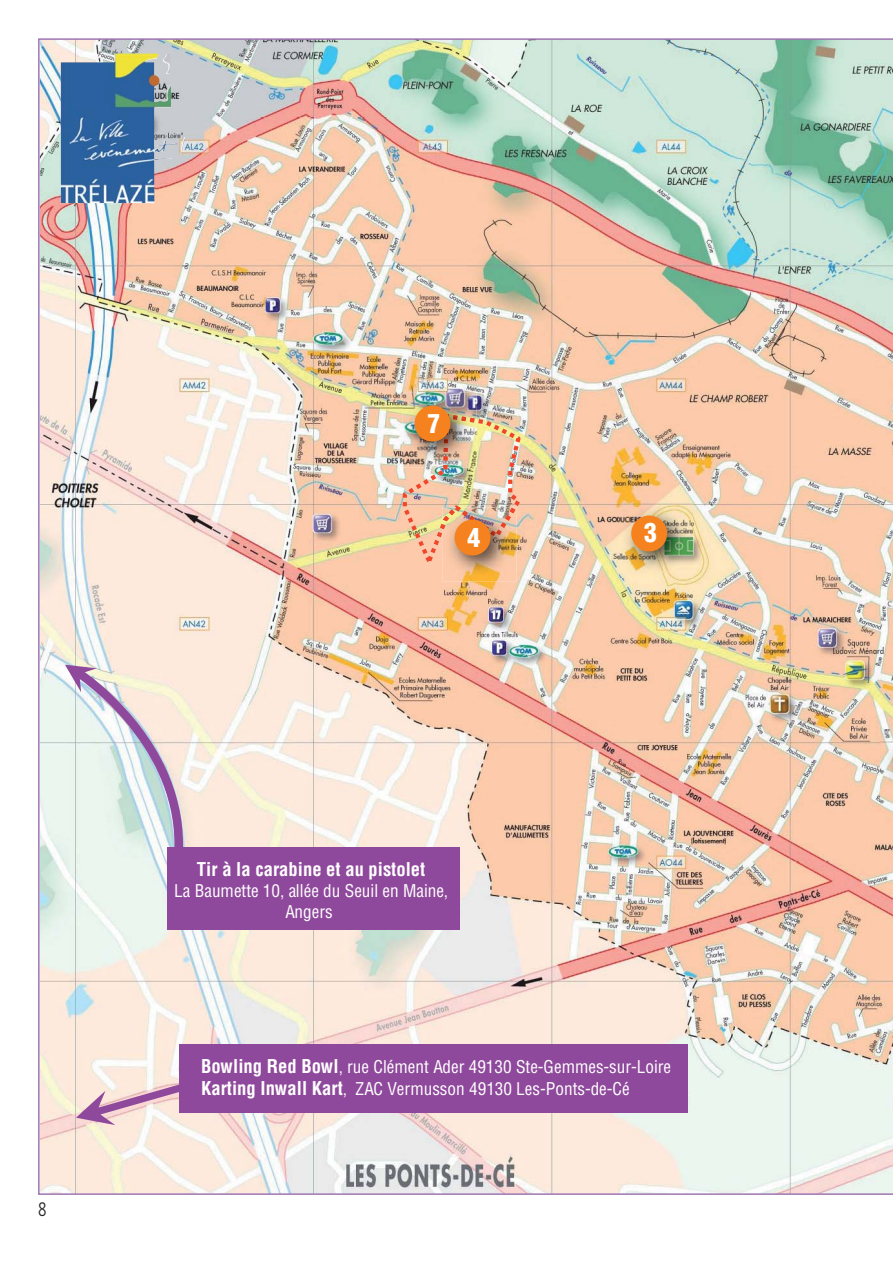
<style>
.page{position:relative;width:893px;height:1263px;background:#fff}
.page>*{position:absolute;margin:0;border:0;box-sizing:border-box;transform-origin:0 0}
.t1{font:900 condensed 25.8px "Helvetica";color:#fff}
.t2{font:300 condensed 19.5px "Frutiger";color:#231f20;scale:.9 1}
.t3{font:700 condensed 18.6px "Helvetica";color:#fff}
.t4{font:condensed 17.1px/20.5px "Helvetica";color:#fff;text-align:center}
.s1{font-weight:700;font-size:18.6px}
</style>
<div class="page">
<svg style="left:892px;top:741px;width:1px;height:36px"></svg>
<img style="left:38px;top:38px;width:854px;height:1157px">
<img style="left:61px;top:53px;width:124px;height:150px">
<p class="t2" style="left:38px;top:1202px;width:11px">8</p>
<h1 class="t1" style="left:427px;top:413px;width:14px">7</h1>
<h1 class="t1" style="left:467px;top:527px;width:14px">4</h1>
<h1 class="t1" style="left:644px;top:523px;width:14px">3</h1>
<p class="t3" style="left:197px;top:862px;width:230px">Tir à la carabine et au pistolet</p>
<p class="t4" style="left:174px;top:882px;width:275px">La Baumette 10, allée du Seuil en Maine,<br>Angers</p>
<p class="t4" style="left:201px;top:1057px;width:471px;line-height:22.4px;text-align:left"><span class="s1">Bowling Red Bowl</span>, rue Clément Ader 49130 Ste-Gemmes-sur-Loire<br><span class="s1">Karting Inwall Kart</span>, ZAC Vermusson 49130 Les-Ponts-de-Cé</p>
</div>
